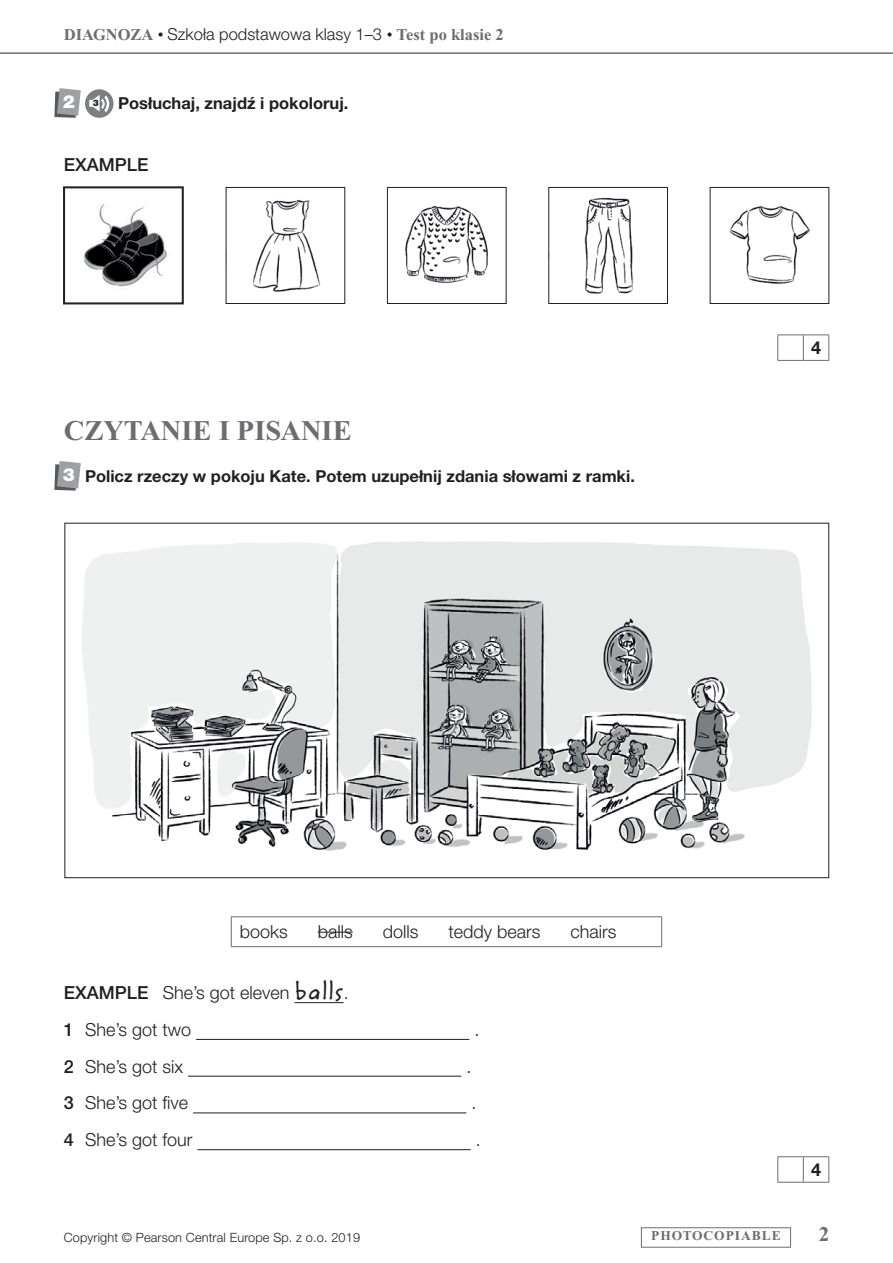
<style>
.page{position:relative;width:893px;height:1263px;background:#fff}
.page>*{position:absolute;margin:0;border:0;box-sizing:border-box;transform-origin:0 0}
.t1{font:700 28.5px "Times New Roman PS Pro";color:#6c6d70}
.t2{font:700 21px "Times New Roman PS Pro";color:#6c6d70}
.t3{font:300 18px/36.8px "Helvetica Neue LT Pro";color:#231f20}
.t4{font:500 18px "Helvetica Neue LT Pro";color:#231f20}
.t5{font:700 18px "Helvetica Neue LT Pro";color:#231f20}
.t6{font:700 16.5px "Helvetica Neue LT Pro";color:#231f20}
.t7{font:300 16.5px "Helvetica Neue LT Pro";color:#231f20}
.t8{font:700 13.5px "Times New Roman PS Pro";letter-spacing:.07em;color:#6c6d70}
.t9{font:300 12.75px "Helvetica Neue LT Pro";letter-spacing:.01em;color:#231f20}
.s1{font-family:"Times New Roman PS Pro";font-weight:700;color:#6c6d70}
.s2{font-family:"Times New Roman PS Pro";font-weight:400}
.s3{font-weight:900;font-size:18px;color:#fff}
.s4{font-weight:500}
.s5{font-family:"Zemke Hand ITC Std";font-weight:400;font-size:25.5px}
</style>
<div class="page">
<hr style="left:0;top:52px;width:893px;height:2px;background:#6c6d70">
<div style="left:641px;top:1227px;width:150px;height:20px;border:1px solid #6c6d70"></div>
<div style="left:85px;top:89px;width:29px;height:29px;background:#7c7f7f;border-radius:50%"></div>
<svg style="left:89px;top:95px;width:24px;height:17px"></svg>
<svg style="left:54px;top:88px;width:27px;height:30px"></svg>
<svg style="left:777px;top:334px;width:52px;height:27px"></svg>
<svg style="left:54px;top:461px;width:27px;height:30px"></svg>
<img style="left:82px;top:541px;width:730px;height:310px">
<hr style="left:295px;top:1002px;width:49px;height:1px;background:#231f20">
<hr style="left:196px;top:1039px;width:273px;height:1px;background:#231f20">
<hr style="left:188px;top:1076px;width:273px;height:1px;background:#231f20">
<hr style="left:193px;top:1112px;width:273px;height:1px;background:#231f20">
<hr style="left:197px;top:1149px;width:274px;height:1px;background:#231f20">
<hr style="left:231px;top:916px;width:431px;height:1px;background:#6c6d70">
<svg style="left:231px;top:917px;width:1px;height:29px"></svg>
<svg style="left:661px;top:917px;width:1px;height:29px"></svg>
<hr style="left:231px;top:946px;width:431px;height:1px;background:#6c6d70">
<hr style="left:318px;top:932px;width:35px;height:1px;background:#231f20">
<svg style="left:777px;top:1156px;width:52px;height:27px"></svg>
<img style="left:83px;top:203px;width:84px;height:84px">
<div style="left:63px;top:186px;width:121px;height:118px;border:2px solid #231f20"></div>
<img style="left:253px;top:199px;width:68px;height:93px">
<div style="left:226px;top:187px;width:119px;height:117px;border:1px solid #231f20"></div>
<img style="left:405px;top:206px;width:83px;height:78px">
<div style="left:387px;top:187px;width:119px;height:117px;border:1px solid #231f20"></div>
<img style="left:584px;top:197px;width:49px;height:97px">
<div style="left:548px;top:187px;width:120px;height:117px;border:1px solid #231f20"></div>
<img style="left:729px;top:206px;width:81px;height:78px">
<div style="left:710px;top:187px;width:119px;height:117px;border:1px solid #231f20"></div>
<p class="t7" style="left:64px;top:24px;width:441px"><span class="s1">DIAGNOZA</span> <span class="s2">•</span> Szkoła podstawowa klasy 1–3 <span class="s2">•</span> <span class="s1">Test po klasie 2</span></p>
<p class="t6" style="left:63px;top:93px;width:287px"><span class="s3">2</span> <sup>3</sup> Posłuchaj, znajdź i pokoloruj.</p>
<p class="t4" style="left:64px;top:154px;width:86px">EXAMPLE</p>
<h1 class="t1" style="left:64px;top:414px;width:289px">CZYTANIE I PISANIE</h1>
<p class="t6" style="left:63px;top:466px;width:574px"><span class="s3">3</span> Policz rzeczy w pokoju Kate. Potem uzupełnij zdania słowami z ramki.</p>
<p class="t3" style="left:240px;top:913px;width:50px">books</p>
<p class="t3" style="left:318px;top:913px;width:36px">balls</p>
<p class="t3" style="left:383px;top:913px;width:37px">dolls</p>
<p class="t3" style="left:448px;top:913px;width:94px">teddy bears</p>
<p class="t3" style="left:571px;top:913px;width:48px">chairs</p>
<p class="t3" style="left:64px;top:974px;width:286px"><span class="s4">EXAMPLE</span> She’s got eleven <span class="s5">balls</span>.<br><span class="s4">1</span> She’s got two</p>
<p class="t3" style="left:474px;top:1011px;width:7px">.</p>
<p class="t3" style="left:64px;top:1047px;width:121px"><span class="s4">2</span> She’s got six</p>
<p class="t3" style="left:466px;top:1047px;width:7px">.</p>
<p class="t3" style="left:64px;top:1084px;width:126px"><span class="s4">3</span> She’s got five</p>
<p class="t3" style="left:471px;top:1084px;width:7px">.</p>
<p class="t3" style="left:64px;top:1121px;width:130px"><span class="s4">4</span> She’s got four</p>
<p class="t3" style="left:476px;top:1121px;width:7px">.</p>
<p class="t5" style="left:811px;top:337px;width:12px">4</p>
<p class="t5" style="left:811px;top:1158px;width:12px">4</p>
<p class="t9" style="left:64px;top:1230px;width:298px">Copyright © Pearson Central Europe Sp. z o.o. 2019</p>
<p class="t8" style="left:651px;top:1228px;width:131px">PHOTOCOPIABLE</p>
<p class="t2" style="left:819px;top:1222px;width:12px">2</p>
</div>
